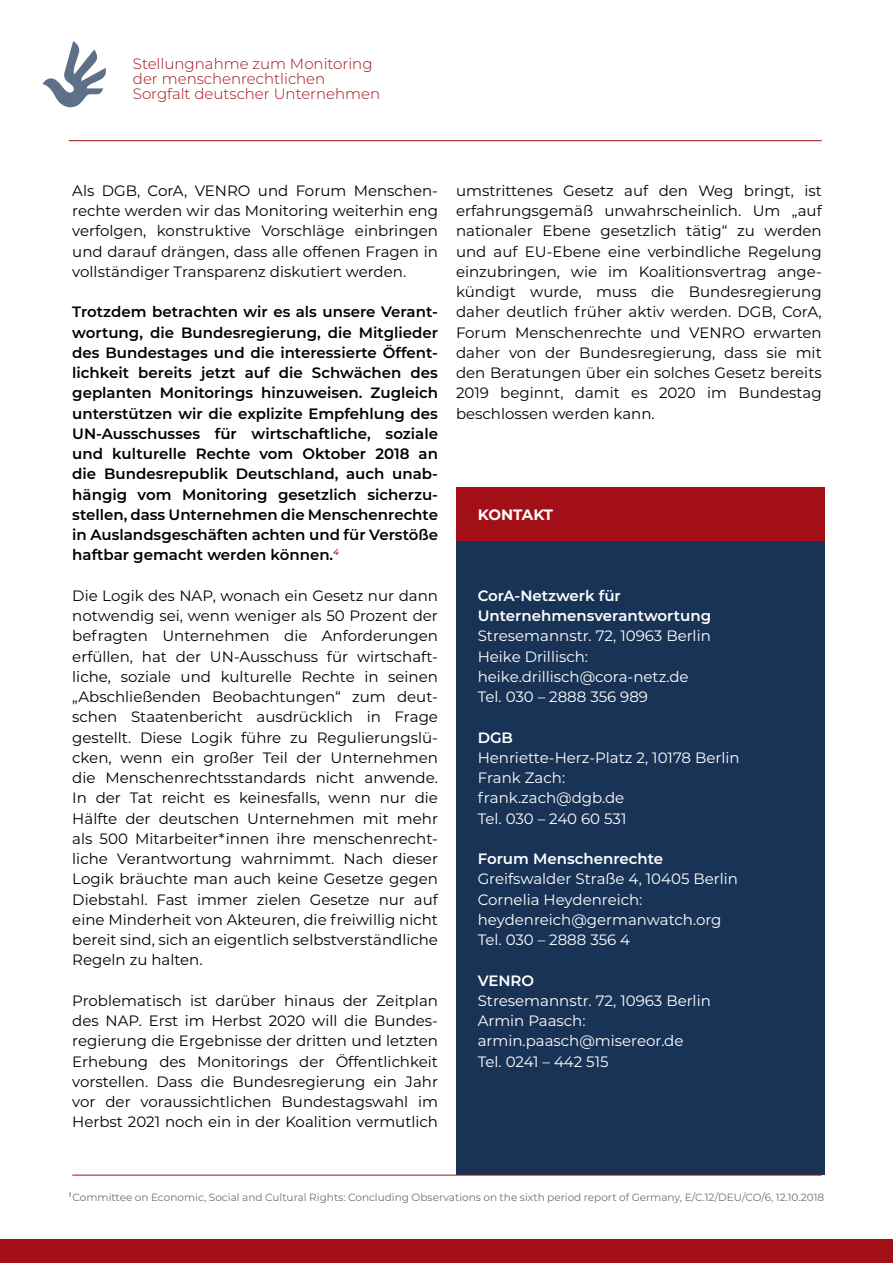
<style>
.page{position:relative;width:893px;height:1263px;background:#fff}
.page>*{position:absolute;margin:0;border:0;box-sizing:border-box;transform-origin:0 0}
.Absatzformat_1{font:15px/20.2px "Montserrat";color:#000;text-align:justify}
.Absatzformat_1-2{font:600 15px/20.2px "Montserrat";color:#000;text-align:justify}
.Absatzformat_1-3{font:15px "Montserrat";color:#fff}
.t1{font:300 15px "Montserrat";color:#a30f17}
.Absatzformat_1-4{font:600 15px "Montserrat";color:#fff}
.Absatzformat_1-5{font:700 15px "Montserrat";letter-spacing:-.015em;color:#fff}
.t2{font:10.5px "Montserrat";color:#6f6f6e}
</style>
<div class="page">
<svg style="left:43px;top:41px;width:63px;height:66px"></svg>
<div style="left:456px;top:488px;width:368px;height:643px;background:#a30f17"></div>
<div style="left:456px;top:541px;width:368px;height:634px;background:#193357"></div>
<hr style="left:72px;top:1175px;width:750px;height:1px;background:#a30f17">
<hr style="left:69px;top:140px;width:753px;height:1px;background:#a30f17">
<div style="left:0;top:1239px;width:893px;height:24px;background:#a30f17"></div>
<p class="t1" style="left:133px;top:53px;width:241px">Stellungnahme zum Monitoring</p>
<p class="t1" style="left:133px;top:68px;width:194px">der menschenrechtlichen</p>
<p class="t1" style="left:133px;top:83px;width:249px">Sorgfalt deutscher Unternehmen</p>
<p class="Absatzformat_1" style="left:72px;top:180px;width:367px">Als DGB, CorA, VENRO und Forum Menschen&shy;rechte werden wir das Monitoring weiterhin eng verfolgen, konstruktive Vorschläge einbringen und darauf drängen, dass alle offenen Fragen in vollständiger Transparenz diskutiert werden.</p>
<p class="Absatzformat_1-2" style="left:72px;top:301px;width:367px">Trotzdem betrachten wir es als unsere Verant&shy;wortung, die Bundesregierung, die Mitglieder des Bundestages und die interessierte Öffent&shy;lichkeit bereits jetzt auf die Schwächen des geplanten Monitorings hinzuweisen. Zugleich unterstützen wir die explizite Empfehlung des UN-Ausschusses für wirtschaftliche, soziale und kulturelle Rechte vom Oktober 2018 an die Bundesrepublik Deutschland, auch unab&shy;hängig vom Monitoring gesetzlich sicherzu&shy;stellen, dass Unternehmen die Menschenrechte in Auslandsgeschäften achten und für Verstöße haftbar gemacht werden können.<sup>4</sup></p>
<p class="Absatzformat_1" style="left:72px;top:585px;width:367px">Die Logik des NAP, wonach ein Gesetz nur dann notwendig sei, wenn weniger als 50 Prozent der befragten Unternehmen die Anforderungen erfüllen, hat der UN-Ausschuss für wirtschaft&shy;liche, soziale und kulturelle Rechte in seinen „Abschließenden Beobachtungen“ zum deut&shy;schen Staatenbericht ausdrücklich in Frage gestellt. Diese Logik führe zu Regulierungslü&shy;cken, wenn ein großer Teil der Unternehmen die Menschenrechtsstandards nicht anwende.<br>In der Tat reicht es keinesfalls, wenn nur die Hälfte der deutschen Unternehmen mit mehr als 500 Mitarbeiter*innen ihre menschenrecht&shy;liche Verantwortung wahrnimmt. Nach dieser Logik bräuchte man auch keine Gesetze gegen Diebstahl. Fast immer zielen Gesetze nur auf eine Minderheit von Akteuren, die freiwillig nicht bereit sind, sich an eigentlich selbstverständliche Regeln zu halten.</p>
<p class="Absatzformat_1" style="left:72px;top:990px;width:367px">Problematisch ist darüber hinaus der Zeitplan des NAP. Erst im Herbst 2020 will die Bundes&shy;regierung die Ergebnisse der dritten und letzten Erhebung des Monitorings der Öffentlichkeit vorstellen. Dass die Bundesregierung ein Jahr vor der voraussichtlichen Bundestagswahl im Herbst 2021 noch ein in der Koalition vermutlich</p>
<p class="Absatzformat_1" style="left:456px;top:180px;width:367px">umstrittenes Gesetz auf den Weg bringt, ist erfahrungsgemäß unwahrscheinlich. Um „auf nationaler Ebene gesetzlich tätig“ zu werden und auf EU-Ebene eine verbindliche Regelung einzubringen, wie im Koalitionsvertrag ange&shy;kündigt wurde, muss die Bundesregierung daher deutlich früher aktiv werden. DGB, CorA, Forum Menschenrechte und VENRO erwarten daher von der Bundesregierung, dass sie mit den Beratungen über ein solches Gesetz bereits 2019 beginnt, damit es 2020 im Bundestag beschlossen werden kann.</p>
<p class="Absatzformat_1-5" style="left:478px;top:504px;width:77px">KONTAKT</p>
<p class="Absatzformat_1-4" style="left:478px;top:585px;width:145px">CorA-Netzwerk für</p>
<p class="Absatzformat_1-4" style="left:478px;top:605px;width:235px">Unternehmensverantwortung</p>
<p class="Absatzformat_1-3" style="left:478px;top:626px;width:235px">Stresemannstr. 72, 10963 Berlin</p>
<p class="Absatzformat_1-3" style="left:478px;top:646px;width:112px">Heike Drillisch:</p>
<p class="Absatzformat_1-3" style="left:478px;top:666px;width:212px">heike.drillisch@cora-netz.de</p>
<p class="Absatzformat_1-3" style="left:478px;top:686px;width:172px">Tel. 030 – 2888 356 989</p>
<p class="Absatzformat_1-4" style="left:478px;top:727px;width:37px">DGB</p>
<p class="Absatzformat_1-3" style="left:478px;top:747px;width:263px">Henriette-Herz-Platz 2, 10178 Berlin</p>
<p class="Absatzformat_1-3" style="left:478px;top:767px;width:89px">Frank Zach:</p>
<p class="Absatzformat_1-3" style="left:478px;top:788px;width:148px">frank.zach@dgb.de</p>
<p class="Absatzformat_1-3" style="left:478px;top:808px;width:150px">Tel. 030 – 240 60 531</p>
<p class="Absatzformat_1-4" style="left:478px;top:848px;width:187px">Forum Menschenrechte</p>
<p class="Absatzformat_1-3" style="left:478px;top:869px;width:262px">Greifswalder Straße 4, 10405 Berlin</p>
<p class="Absatzformat_1-3" style="left:478px;top:889px;width:166px">Cornelia Heydenreich:</p>
<p class="Absatzformat_1-3" style="left:478px;top:909px;width:245px">heydenreich@germanwatch.org</p>
<p class="Absatzformat_1-3" style="left:478px;top:929px;width:154px">Tel. 030 – 2888 356 4</p>
<p class="Absatzformat_1-4" style="left:478px;top:970px;width:58px">VENRO</p>
<p class="Absatzformat_1-3" style="left:478px;top:990px;width:235px">Stresemannstr. 72, 10963 Berlin</p>
<p class="Absatzformat_1-3" style="left:478px;top:1010px;width:109px">Armin Paasch:</p>
<p class="Absatzformat_1-3" style="left:478px;top:1031px;width:207px">armin.paasch@misereor.de</p>
<p class="Absatzformat_1-3" style="left:478px;top:1051px;width:132px">Tel. 0241 – 442 515</p>
<p class="t2" style="left:69px;top:1189px;width:757px"><sup>1</sup> Committee on Economic, Social and Cultural Rights: Concluding Observations on the sixth period report of Germany, E/C.12/DEU/CO/6, 12.10.2018</p>
</div>
